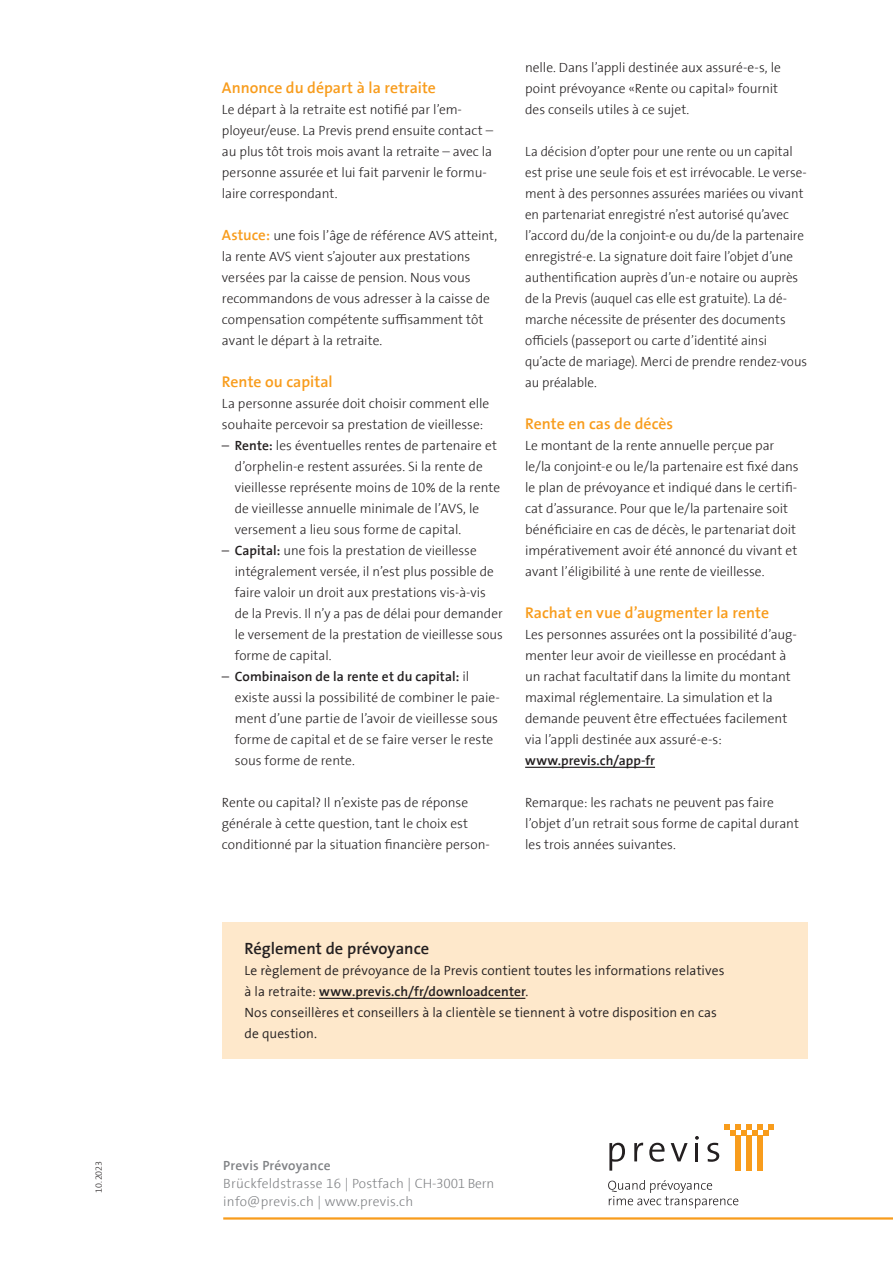
<style>
.page{position:relative;width:893px;height:1263px;background:#fff}
.page>*{position:absolute;margin:0;border:0;box-sizing:border-box;transform-origin:0 0}
._04_Zwischentitel_10{font:300 16.5px "Previs The Sans";color:#231f20}
._04_Zwischentitel_10-2{font:300 15.75px "Previs The Sans";color:#f89c1c}
.Lauftext{font:300 13.5px/21px "Previs The Sans";color:#231f20}
._06_Lauftext_9pt{font:300 13.5px/21px "Previs The Sans";letter-spacing:.005em;color:#231f20}
.t1{font:300 13.5px "Previs The Sans";letter-spacing:.02em;color:#808285}
.t2{font:300 13.5px "Previs The Sans";letter-spacing:.01em;color:#808285}
.Lauftext-2{font:300 9px "Previs The Sans";letter-spacing:-.005em;color:#231f20}
.s1{font-size:15px;color:#f89c1c}
.s2{font-style:inherit}
</style>
<div class="page">
<div style="left:223px;top:922px;width:585px;height:137px;background:#fee8cb"></div>
<hr style="left:525px;top:767px;width:130px;height:1px;background:#231f20">
<hr style="left:319px;top:998px;width:206px;height:1px;background:#231f20">
<hr style="left:223px;top:1217px;width:670px;height:2px;background:#f89c1c">
<svg style="left:724px;top:1124px;width:50px;height:11px"></svg>
<div style="left:735px;top:1135px;width:6px;height:35px;background:#f89c1c"></div>
<div style="left:746px;top:1135px;width:6px;height:35px;background:#f89c1c"></div>
<div style="left:757px;top:1135px;width:6px;height:35px;background:#f89c1c"></div>
<svg style="left:634px;top:1142px;width:9px;height:19px"></svg>
<svg style="left:609px;top:1143px;width:16px;height:27px"></svg>
<svg style="left:695px;top:1136px;width:4px;height:25px"></svg>
<svg style="left:671px;top:1143px;width:17px;height:18px"></svg>
<svg style="left:707px;top:1143px;width:12px;height:19px"></svg>
<svg style="left:649px;top:1143px;width:16px;height:19px"></svg>
<svg style="left:608px;top:1180px;width:130px;height:28px"></svg>
<p class="_04_Zwischentitel_10-2" style="left:222px;top:79px;width:216px">Annonce du départ à la retraite</p>
<p class="Lauftext" style="left:222px;top:100px;width:273px">Le départ à la retraite est notifié par l’em&shy;ployeur/euse. La Previs prend ensuite contact – au plus tôt trois mois avant la retraite – avec la personne assurée et lui fait parvenir le formu&shy;laire correspondant.</p>
<p class="Lauftext" style="left:222px;top:226px;width:277px"><span class="s1">Astuce:</span> une fois l’âge de référence AVS atteint, la rente AVS vient s’ajouter aux prestations versées par la caisse de pension. Nous vous recommandons de vous adresser à la caisse de compensation compétente suffisamment tôt avant le départ à la retraite.</p>
<p class="_04_Zwischentitel_10-2" style="left:222px;top:373px;width:112px">Rente ou capital</p>
<p class="Lauftext" style="left:222px;top:394px;width:269px">La personne assurée doit choisir comment elle souhaite percevoir sa prestation de vieillesse:</p>
<p class="Lauftext" style="left:235px;top:436px;width:267px;text-indent:-13px"><span class="s2">–</span> <span class="s2">Rente:</span> les éventuelles rentes de partenaire et d’orphelin-e restent assurées. Si la rente de vieillesse représente moins de 10% de la rente de vieillesse annuelle minimale de l’AVS, le versement a lieu sous forme de capital.</p>
<p class="Lauftext" style="left:235px;top:541px;width:270px;text-indent:-13px"><span class="s2">–</span> <span class="s2">Capital:</span> une fois la prestation de vieillesse intégralement versée, il n’est plus possible de faire valoir un droit aux prestations vis-à-vis de la Previs. Il n’y a pas de délai pour demander le versement de la prestation de vieillesse sous forme de capital.</p>
<p class="Lauftext" style="left:235px;top:667px;width:267px;text-indent:-13px"><span class="s2">–</span> <span class="s2">Combinaison de la rente et du capital:</span> il existe aussi la possibilité de combiner le paie&shy;ment d’une partie de l’avoir de vieillesse sous forme de capital et de se faire verser le reste sous forme de rente.</p>
<p class="Lauftext" style="left:222px;top:793px;width:269px">Rente ou capital? Il n’existe pas de réponse générale à cette question, tant le choix est conditionné par la situation financière person-</p>
<p class="Lauftext" style="left:525px;top:58px;width:257px">nelle. Dans l’appli destinée aux assuré-e-s, le point prévoyance «Rente ou capital» fournit des conseils utiles à ce sujet.</p>
<p class="Lauftext" style="left:525px;top:142px;width:283px">La décision d’opter pour une rente ou un capital est prise une seule fois et est irrévocable. Le verse&shy;ment à des personnes assurées mariées ou vivant en partenariat enregistré n’est autorisé qu’avec l’accord du/de la conjoint-e ou du/de la partenaire enregistré-e. La signature doit faire l’objet d’une authentification auprès d’un-e notaire ou auprès de la Previs (auquel cas elle est gratuite). La dé&shy;marche nécessite de présenter des documents officiels (passeport ou carte d’identité ainsi qu’acte de mariage). Merci de prendre rendez-vous au préalable.</p>
<p class="_04_Zwischentitel_10-2" style="left:525px;top:415px;width:150px">Rente en cas de décès</p>
<p class="Lauftext" style="left:525px;top:436px;width:275px">Le montant de la rente annuelle perçue par le/la conjoint-e ou le/la partenaire est fixé dans le plan de prévoyance et indiqué dans le certifi&shy;cat d’assurance. Pour que le/la partenaire soit bénéficiaire en cas de décès, le partenariat doit impérativement avoir été annoncé du vivant et avant l’éligibilité à une rente de vieillesse.</p>
<p class="_04_Zwischentitel_10-2" style="left:525px;top:604px;width:245px">Rachat en vue d’augmenter la rente</p>
<p class="Lauftext" style="left:525px;top:625px;width:273px">Les personnes assurées ont la possibilité d’aug&shy;menter leur avoir de vieillesse en procédant à un rachat facultatif dans la limite du montant maximal réglementaire. La simulation et la demande peuvent être effectuées facilement via l’appli destinée aux assuré-e-s: <span class="s2">www.previs.ch/app-fr</span></p>
<p class="Lauftext" style="left:525px;top:793px;width:275px">Remarque: les rachats ne peuvent pas faire l’objet d’un retrait sous forme de capital durant les trois années suivantes.</p>
<p class="_04_Zwischentitel_10" style="left:244px;top:940px;width:186px">Réglement de prévoyance</p>
<p class="_06_Lauftext_9pt" style="left:244px;top:960px;width:481px">Le règlement de prévoyance de la Previs contient toutes les informations relatives à la retraite: <span class="s2">www.previs.ch/fr/downloadcenter</span>.<br>Nos conseillères et conseillers à la clientèle se tiennent à votre disposition en cas de question.</p>
<p class="Lauftext-2" style="left:94px;top:1192px;width:33px;rotate:-90deg">10.2023</p>
<p class="t2" style="left:223px;top:1158px;width:109px">Previs Prévoyance</p>
<p class="t1" style="left:223px;top:1176px;width:272px">Brückfeldstrasse 16 | Postfach | CH-3001 Bern</p>
<p class="t1" style="left:223px;top:1194px;width:192px">info@previs.ch | www.previs.ch</p>
</div>
